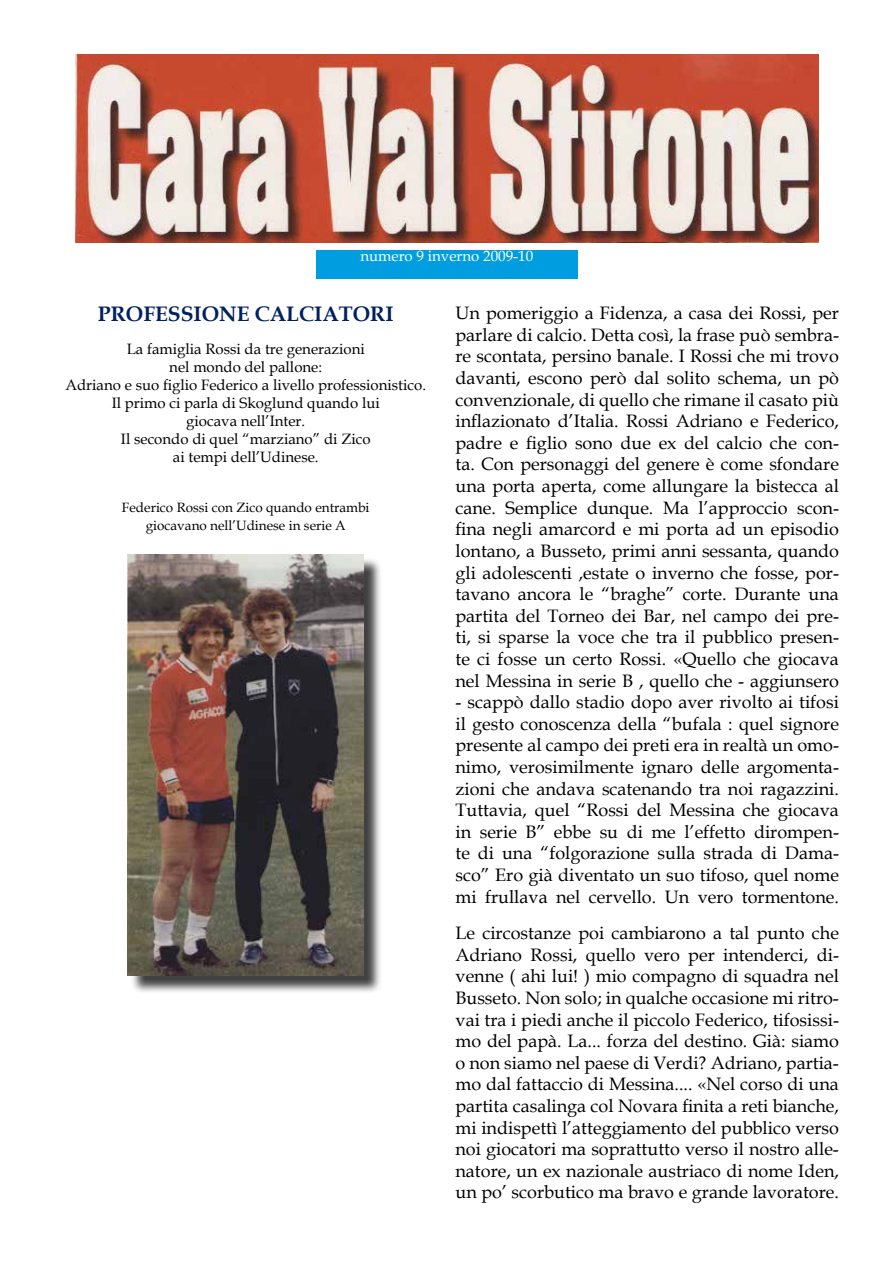
<style>
.page{position:relative;width:893px;height:1263px;background:#fff}
.page>*{position:absolute;margin:0;border:0;box-sizing:border-box;transform-origin:0 0}
.t1{font:700 21px "Book Antiqua";color:#002060}
.t2{font:18px/21.6px "Book Antiqua";color:#000;text-align:justify}
.t3{font:15px/18px "Book Antiqua";color:#000;text-align:center}
.t4{font:15px "Book Antiqua";color:#fff}
.t5{font:13.5px/18px "Book Antiqua";color:#000;text-align:center}
</style>
<div class="page">
<img style="left:75px;top:54px;width:743px;height:188px">
<div style="left:316px;top:250px;width:261px;height:28px;background:#009ee0"></div>
<div style="left:130px;top:557px;width:252px;height:437px;background:#000;opacity:.75"></div>
<img style="left:128px;top:555px;width:236px;height:420px">
<p class="t4" style="left:360px;top:245px;width:174px">numero 9 inverno 2009-10</p>
<p class="t1" style="left:98px;top:300px;width:297px">PROFESSIONE CALCIATORI</p>
<p class="t3" style="left:65px;top:340px;width:362px">La famiglia Rossi da tre generazioni<br>nel mondo del pallone:<br>Adriano e suo figlio Federico a livello professionistico.<br>Il primo ci parla di Skoglund quando lui<br>giocava nell’Inter.<br>Il secondo di quel “marziano” di Zico<br>ai tempi dell’Udinese.</p>
<p class="t5" style="left:122px;top:498px;width:249px">Federico Rossi con Zico quando entrambi giocavano nell’Udinese in serie A</p>
<p class="t2" style="left:455px;top:302px;width:385px">Un pomeriggio a Fidenza, a casa dei Rossi, per parlare di calcio. Detta così, la frase può sembra&shy;re scontata, persino banale. I Rossi che mi trovo davanti, escono però dal solito schema, un pò convenzionale, di quello che rimane il casato più inflazionato d’Italia. Rossi Adriano e Federico, padre e figlio sono due ex del calcio che con&shy;ta. Con personaggi del genere è come sfondare una porta aperta, come allungare la bistecca al cane. Semplice dunque. Ma l’approccio scon&shy;fina negli amarcord e mi porta ad un episodio lontano, a Busseto, primi anni sessanta, quando gli adolescenti ,estate o inverno che fosse, por&shy;tavano ancora le “braghe” corte. Durante una partita del Torneo dei Bar, nel campo dei pre&shy;ti, si sparse la voce che tra il pubblico presen&shy;te ci fosse un certo Rossi. «Quello che giocava nel Messina in serie B , quello che - aggiunsero</p>
<p class="t2" style="left:455px;top:691px;width:385px">- scappò dallo stadio dopo aver rivolto ai tifosi il gesto conoscenza della “bufala : quel signore presente al campo dei preti era in realtà un omo&shy;nimo, verosimilmente ignaro delle argomenta&shy;zioni che andava scatenando tra noi ragazzini.<br>Tuttavia, quel “Rossi del Messina che giocava in serie B” ebbe su di me l’effetto dirompen&shy;te di una “folgorazione sulla strada di Dama&shy;sco” Ero già diventato un suo tifoso, quel nome mi frullava nel cervello. Un vero tormentone.</p>
<p class="t2" style="left:455px;top:922px;width:385px">Le circostanze poi cambiarono a tal punto che Adriano Rossi, quello vero per intenderci, di&shy;venne ( ahi lui! ) mio compagno di squadra nel Busseto. Non solo; in qualche occasione mi ritro&shy;vai tra i piedi anche il piccolo Federico, tifosissi&shy;mo del papà. La... forza del destino. Già: siamo o non siamo nel paese di Verdi? Adriano, partia&shy;mo dal fattaccio di Messina.... «Nel corso di una partita casalinga col Novara finita a reti bianche, mi indispettì l’atteggiamento del pubblico verso noi giocatori ma soprattutto verso il nostro alle&shy;natore, un ex nazionale austriaco di nome Iden, un po’ scorbutico ma bravo e grande lavoratore.</p>
</div>
